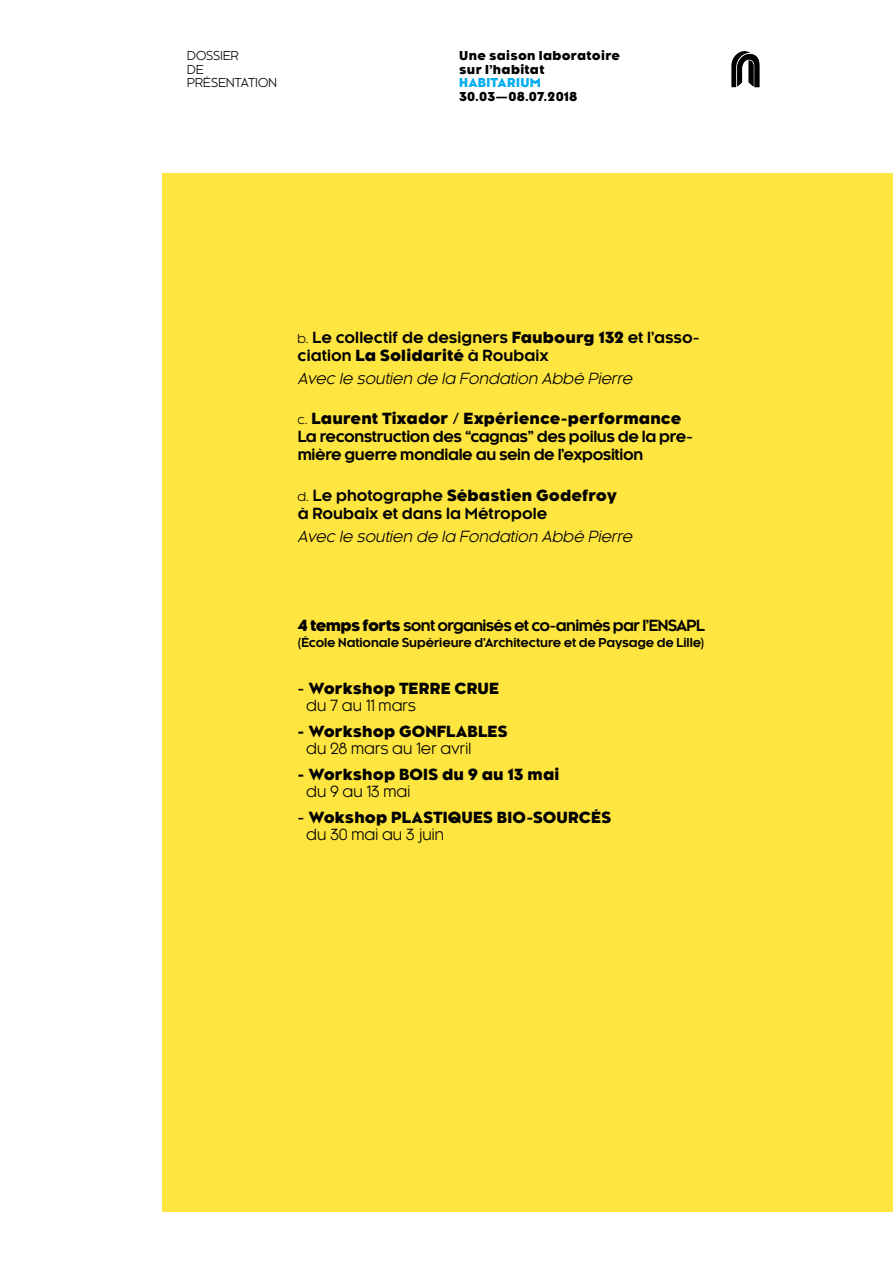
<style>
.page{position:relative;width:893px;height:1263px;background:#fff}
.page>*{position:absolute;margin:0;border:0;box-sizing:border-box;transform-origin:0 0}
.t1{font:700 15px/18px "Kessel 105";letter-spacing:.005em;color:#000}
.t2{font:700 15px/18px "Kessel 105";letter-spacing:-.025em;color:#000}
.t3{font:800 15px/16.5px "Kessel 105";letter-spacing:.005em;color:#000}
.t4{font:italic 15px "Kessel 105";color:#000}
.t5{font:700 15px "Kessel 105";letter-spacing:-.05em;color:#000}
.t6{font:15px "Kessel 105";letter-spacing:.005em;color:#000}
.t7{font:700 12px "Kessel 105";letter-spacing:-.01em;color:#000}
.t8{font:800 12px/13.5px "Kessel 105";letter-spacing:.025em;color:#000}
.t9{font:12px/13.5px "Kessel 105";letter-spacing:.015em;color:#000}
.t10{font:800 12px "Kessel 105";letter-spacing:.015em;color:#00aeef}
.s1{font-weight:400;font-size:12px}
.s2{font-weight:800}
.s3{font-weight:700}
.s4{font-weight:400}
</style>
<div class="page">
<svg style="left:731px;top:51px;width:28px;height:36px"></svg>
<div style="left:162px;top:174px;width:731px;height:1038px;background:#ffe53f"></div>
<p class="t9" style="left:187px;top:49px;width:91px">DOSSIER<br>DE<br>PRÉSENTATION</p>
<p class="t8" style="left:459px;top:49px;width:162px">Une saison laboratoire sur l’habitat</p>
<p class="t10" style="left:459px;top:76px;width:83px">HABITARIUM</p>
<p class="t8" style="left:459px;top:90px;width:120px">30.03—08.07.2018</p>
<p class="t1" style="left:298px;top:329px;width:404px"><span class="s1">b.</span> Le collectif de designers <span class="s2">Faubourg 132</span> et l’asso&shy;ciation <span class="s2">La Solidarité</span> à Roubaix</p>
<p class="t4" style="left:298px;top:370px;width:339px">Avec le soutien de la Fondation Abbé Pierre</p>
<p class="t2" style="left:298px;top:410px;width:397px"><span class="s1">c.</span> <span class="s2">Laurent Tixador / Expérience-performance<br></span>La reconstruction des “cagnas” des poilus de la pre&shy;mière guerre mondiale au sein de l’exposition</p>
<p class="t1" style="left:298px;top:487px;width:321px"><span class="s1">d.</span> Le photographe <span class="s2">Sébastien Godefroy </span>à Roubaix et dans la Métropole</p>
<p class="t4" style="left:298px;top:528px;width:339px">Avec le soutien de la Fondation Abbé Pierre</p>
<p class="t5" style="left:298px;top:617px;width:409px"><span class="s2">4 temps forts</span> sont organisés et co-animés par l’ENSAPL</p>
<p class="t7" style="left:298px;top:636px;width:408px">(École Nationale Supérieure d’Architecture et de Paysage de Lille)</p>
<p class="t3" style="left:306px;top:681px;width:194px;text-indent:-8px"><span class="s3">-</span> Workshop TERRE CRUE <span class="s4">du 7 au 11 mars</span></p>
<p class="t3" style="left:298px;top:724px;width:211px">- Workshop GONFLABLES</p>
<p class="t6" style="left:306px;top:740px;width:167px">du 28 mars au 1er avril</p>
<p class="t3" style="left:298px;top:767px;width:263px">- Workshop BOIS du 9 au 13 mai</p>
<p class="t6" style="left:306px;top:783px;width:106px">du 9 au 13 mai</p>
<p class="t3" style="left:306px;top:810px;width:307px;text-indent:-9px"><span class="s3">-</span> Wokshop PLASTIQUES BIO-SOURCÉS <span class="s4">du 30 mai au 3 juin</span></p>
</div>
